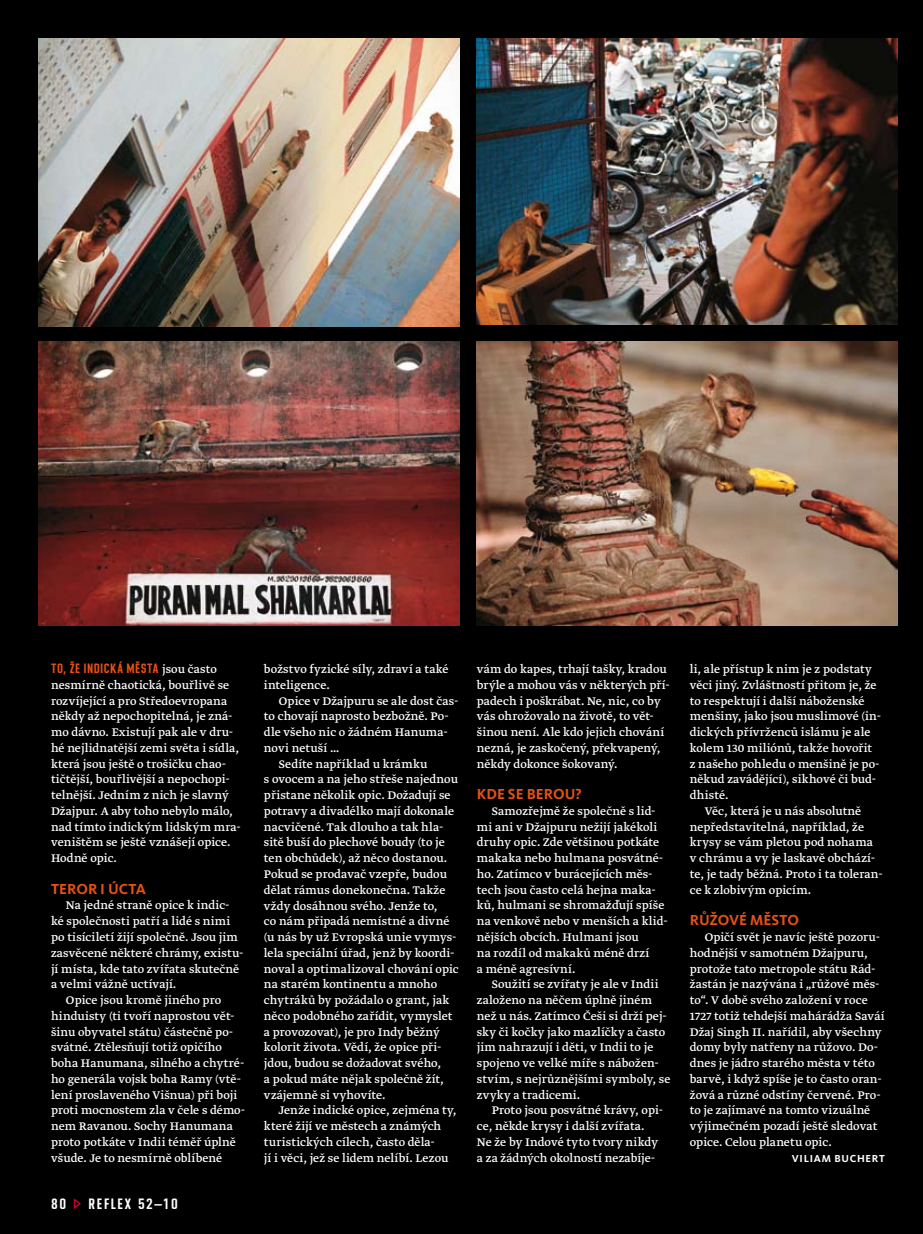
<style>
.page{position:relative;width:923px;height:1234px;background:#fff}
.page>*{position:absolute;margin:0;border:0;box-sizing:border-box;transform-origin:0 0}
.t1{font:700 15px "Kievit Pro";letter-spacing:.005em;color:#e75113}
.t2{font:15px "Vafle Condensed";letter-spacing:.12em;color:#fff}
.t3{font:13.5px "Vafle Condensed";letter-spacing:.03em;color:#e75113}
.t4{font:13.05px/15.8px "Greta Text Regular Plus";letter-spacing:.005em;color:#fff}
.t5{font:700 10.5px "Kievit Pro";color:#fff}
.s1{font-family:"Greta Text Regular Plus";font-size:13.05px;color:#fff}
.s2{font-family:"Vafle Picto";color:#e20036}
</style>
<div class="page">
<div style="left:0;top:0;width:923px;height:1233px;background:#000"></div>
<img style="left:38px;top:38px;width:421px;height:288px">
<img style="left:476px;top:38px;width:421px;height:287px">
<img style="left:476px;top:341px;width:421px;height:284px">
<img style="left:38px;top:341px;width:421px;height:284px">
<p class="t3" style="left:51px;top:660px;width:167px">TO, ŽE INDICKÁ MĚSTA <span class="s1">jsou často</span></p>
<p class="t4" style="left:51px;top:677px;width:191px">nesmírně chaotická, bouřlivě se rozvíjející a pro Středoevropana někdy až nepochopitelná, je zná&shy;mo dávno. Existují pak ale v dru&shy;hé nejlidnatější zemi světa i sídla, která jsou ještě o trošičku chao&shy;tičtější, bouřlivější a nepochopi&shy;telnější. Jedním z nich je slavný<br>Džajpur. A aby toho nebylo málo, nad tímto indickým lidským mra&shy;veništěm se ještě vznášejí opice.<br>Hodně opic.</p>
<p class="t1" style="left:51px;top:879px;width:96px">TEROR I ÚCTA</p>
<p class="t4" style="left:66px;top:898px;width:165px">Na jedné straně opice k indic-</p>
<p class="t4" style="left:51px;top:913px;width:181px">ké společnosti patří a lidé s nimi</p>
<p class="t4" style="left:51px;top:929px;width:188px">po tisíciletí žijí společně. Jsou jim</p>
<p class="t4" style="left:51px;top:945px;width:194px">zasvěcené některé chrámy, existu-</p>
<p class="t4" style="left:51px;top:961px;width:190px">jí místa, kde tato zvířata skutečně</p>
<p class="t4" style="left:51px;top:976px;width:127px">a velmi vážně uctívají.</p>
<p class="t4" style="left:66px;top:992px;width:157px">Opice jsou kromě jiného pro</p>
<p class="t4" style="left:51px;top:1008px;width:185px">hinduisty (ti tvoří naprostou vět-</p>
<p class="t4" style="left:51px;top:1024px;width:184px">šinu obyvatel státu) částečně po-</p>
<p class="t4" style="left:51px;top:1039px;width:172px">svátné. Ztělesňují totiž opičího</p>
<p class="t4" style="left:51px;top:1055px;width:195px">boha Hanumana, silného a chytré-</p>
<p class="t4" style="left:51px;top:1071px;width:191px">ho generála vojsk boha Ramy (vtě-</p>
<p class="t4" style="left:51px;top:1087px;width:188px">lení proslaveného Višnua) při boji</p>
<p class="t4" style="left:51px;top:1102px;width:196px">proti mocnostem zla v čele s démo-</p>
<p class="t4" style="left:51px;top:1118px;width:183px">nem Ravanou. Sochy Hanumana</p>
<p class="t4" style="left:51px;top:1134px;width:186px">proto potkáte v Indii téměř úplně</p>
<p class="t4" style="left:51px;top:1150px;width:173px">všude. Je to nesmírně oblíbené</p>
<p class="t2" style="left:51px;top:1194px;width:128px">80 <span class="s2">X</span> REFLEX 52–10</p>
<p class="t4" style="left:264px;top:661px;width:186px">božstvo fyzické síly, zdraví a také inteligence.</p>
<p class="t4" style="left:279px;top:693px;width:181px">Opice v Džajpuru se ale dost čas-</p>
<p class="t4" style="left:264px;top:709px;width:186px">to chovají naprosto bezbožně. Po-</p>
<p class="t4" style="left:264px;top:724px;width:185px">dle všeho nic o žádném Hanuma-</p>
<p class="t4" style="left:264px;top:740px;width:77px">novi netuší …</p>
<p class="t4" style="left:279px;top:756px;width:150px">Sedíte například u krámku</p>
<p class="t4" style="left:264px;top:772px;width:196px">s ovocem a na jeho střeše najednou</p>
<p class="t4" style="left:264px;top:787px;width:188px">přistane několik opic. Dožadují se</p>
<p class="t4" style="left:264px;top:803px;width:192px">potravy a divadélko mají dokonale</p>
<p class="t4" style="left:264px;top:819px;width:181px">nacvičené. Tak dlouho a tak hla-</p>
<p class="t4" style="left:264px;top:835px;width:182px">sitě buší do plechové boudy (to je</p>
<p class="t4" style="left:264px;top:850px;width:185px">ten obchůdek), až něco dostanou.</p>
<p class="t4" style="left:264px;top:866px;width:185px">Pokud se prodavač vzepře, budou</p>
<p class="t4" style="left:264px;top:882px;width:183px">dělat rámus donekonečna. Takže</p>
<p class="t4" style="left:264px;top:898px;width:175px">vždy dosáhnou svého. Jenže to,</p>
<p class="t4" style="left:264px;top:913px;width:187px">co nám připadá nemístné a divné</p>
<p class="t4" style="left:264px;top:929px;width:194px">(u nás by už Evropská unie vymys-</p>
<p class="t4" style="left:264px;top:945px;width:192px">lela speciální úřad, jenž by koordi-</p>
<p class="t4" style="left:264px;top:961px;width:196px">noval a optimalizoval chování opic</p>
<p class="t4" style="left:264px;top:976px;width:175px">na starém kontinentu a mnoho</p>
<p class="t4" style="left:264px;top:992px;width:187px">chytráků by požádalo o grant, jak</p>
<p class="t4" style="left:264px;top:1008px;width:190px">něco podobného zařídit, vymyslet</p>
<p class="t4" style="left:264px;top:1024px;width:177px">a provozovat), je pro Indy běžný</p>
<p class="t4" style="left:264px;top:1039px;width:179px">kolorit života. Vědí, že opice při-</p>
<p class="t4" style="left:264px;top:1055px;width:179px">jdou, budou se dožadovat svého,</p>
<p class="t4" style="left:264px;top:1071px;width:181px">a pokud máte nějak společně žít,</p>
<p class="t4" style="left:264px;top:1087px;width:123px">vzájemně si vyhovíte.</p>
<p class="t4" style="left:279px;top:1102px;width:179px">Jenže indické opice, zejména ty,</p>
<p class="t4" style="left:264px;top:1118px;width:179px">které žijí ve městech a známých</p>
<p class="t4" style="left:264px;top:1134px;width:172px">turistických cílech, často děla-</p>
<p class="t4" style="left:264px;top:1150px;width:186px">jí i věci, jež se lidem nelíbí. Lezou</p>
<p class="t4" style="left:477px;top:661px;width:194px">vám do kapes, trhají tašky, kradou brýle a mohou vás v některých pří&shy;padech i poškrábat. Ne, nic, co by vás ohrožovalo na životě, to vět&shy;šinou není. Ale kdo jejich chování nezná, je zaskočený, překvapený, někdy dokonce šokovaný.</p>
<p class="t1" style="left:477px;top:784px;width:106px">KDE SE BEROU?</p>
<p class="t4" style="left:477px;top:803px;width:192px;text-indent:15px">Samozřejmě že společně s lid&shy;mi ani v Džajpuru nežijí jakékoli druhy opic. Zde většinou potkáte makaka nebo hulmana posvátné&shy;ho. Zatímco v burácejících měs&shy;tech jsou často celá hejna maka&shy;ků, hulmani se shromažďují spíše na venkově nebo v menších a klid&shy;nějších obcích. Hulmani jsou<br>na rozdíl od makaků méně drzí<br>a méně agresívní.</p>
<p class="t4" style="left:477px;top:976px;width:195px;text-indent:15px">Soužití se zvířaty je ale v Indii založeno na něčem úplně jiném než u nás. Zatímco Češi si drží pej&shy;sky či kočky jako mazlíčky a často jim nahrazují i děti, v Indii to je spojeno ve velké míře s nábožen&shy;stvím, s nejrůznějšími symboly, se zvyky a tradicemi.</p>
<p class="t4" style="left:477px;top:1102px;width:188px;text-indent:15px">Proto jsou posvátné krávy, opi&shy;ce, někde krysy i další zvířata.<br>Ne že by Indové tyto tvory nikdy a za žádných okolností nezabíje-</p>
<p class="t4" style="left:690px;top:661px;width:184px">li, ale přístup k nim je z podstaty</p>
<p class="t4" style="left:690px;top:677px;width:188px">věci jiný. Zvláštností přitom je, že</p>
<p class="t4" style="left:690px;top:693px;width:176px">to respektují i další náboženské</p>
<p class="t4" style="left:690px;top:709px;width:193px">menšiny, jako jsou muslimové (in-</p>
<p class="t4" style="left:690px;top:724px;width:182px">dických přívrženců islámu je ale</p>
<p class="t4" style="left:690px;top:740px;width:184px">kolem 130 miliónů, takže hovořit</p>
<p class="t4" style="left:690px;top:756px;width:191px">z našeho pohledu o menšině je po-</p>
<p class="t4" style="left:690px;top:772px;width:188px">někud zavádějící), sikhové či bud-</p>
<p class="t4" style="left:690px;top:787px;width:40px">dhisté.</p>
<p class="t4" style="left:704px;top:803px;width:158px">Věc, která je u nás absolutně</p>
<p class="t4" style="left:690px;top:819px;width:176px">nepředstavitelná, například, že</p>
<p class="t4" style="left:690px;top:835px;width:185px">krysy se vám pletou pod nohama</p>
<p class="t4" style="left:690px;top:850px;width:187px">v chrámu a vy je laskavě obchází-</p>
<p class="t4" style="left:690px;top:866px;width:194px">te, je tady běžná. Proto i ta toleran-</p>
<p class="t4" style="left:690px;top:882px;width:123px">ce k zlobivým opicím.</p>
<p class="t1" style="left:690px;top:910px;width:111px">RŮŽOVÉ MĚSTO</p>
<p class="t4" style="left:690px;top:929px;width:196px;text-indent:15px">Opičí svět je navíc ještě pozoru&shy;hodnější v samotném Džajpuru, protože tato metropole státu Rád&shy;žastán je nazývána i „růžové měs&shy;to“. V době svého založení v roce 1727 totiž tehdejší mahárádža Saváí Džaj Singh II. nařídil, aby všechny domy byly natřeny na růžovo. Do&shy;dnes je jádro starého města v této barvě, i když spíše je to často oran&shy;žová a různé odstíny červené. Pro&shy;to je zajímavé na tomto vizuálně výjimečném pozadí ještě sledovat opice. Celou planetu opic.</p>
<p class="t5" style="left:792px;top:1151px;width:26px">VILIAM</p>
<p class="t5" style="left:834px;top:1151px;width:8px">BUC</p>
<p class="t5" style="left:857px;top:1151px;width:16px">HERT</p>
</div>
